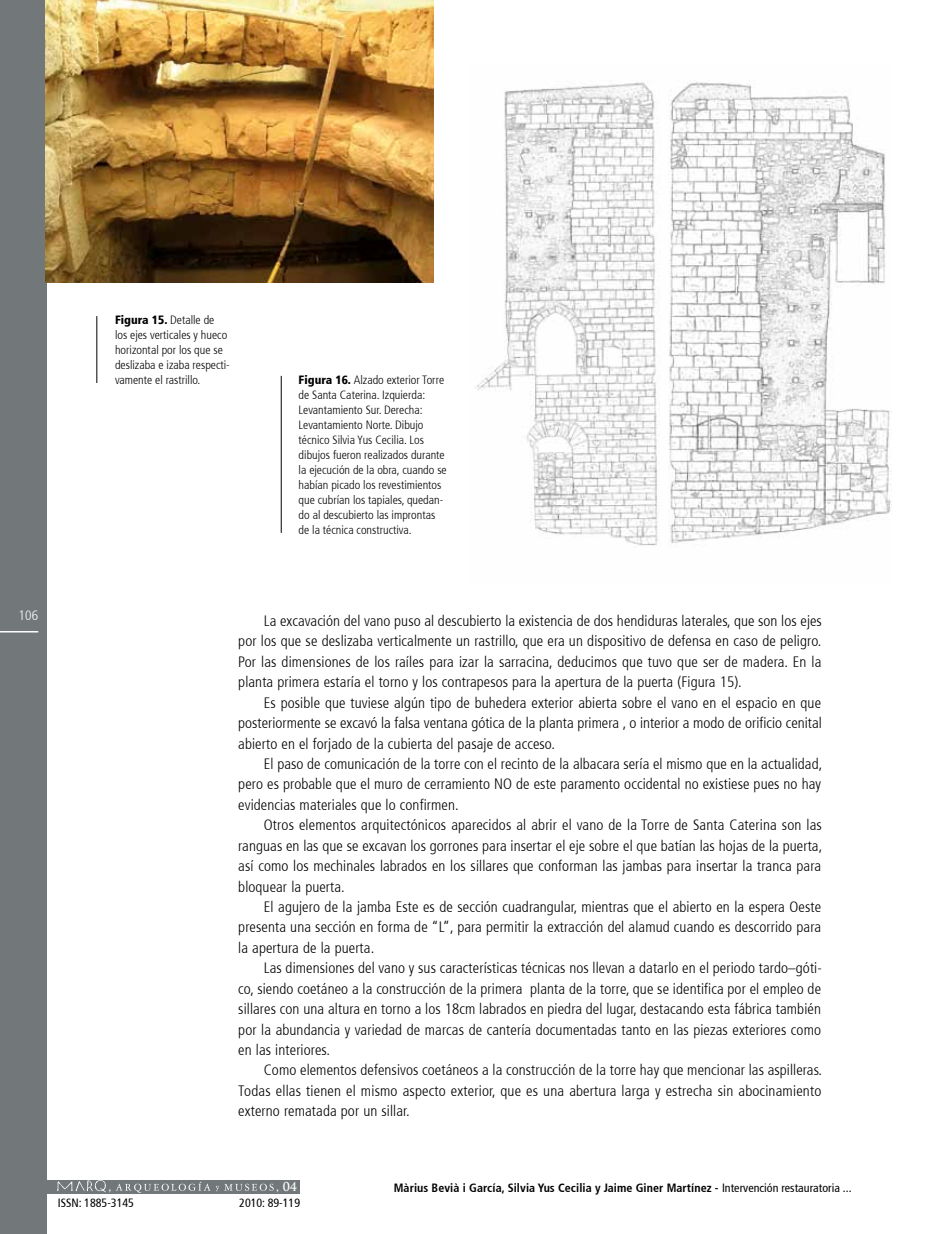
<style>
.page{position:relative;width:949px;height:1234px;background:#fff}
.page>*{position:absolute;margin:0;border:0;box-sizing:border-box;transform-origin:0 0}
.t1{font:300 condensed 15px/20.4px "Frutiger 47";letter-spacing:.005em;color:#000;text-align:justify}
.t2{font:300 condensed 13.5px "Frutiger 47";color:#fff}
.t3{font:300 condensed 12px/15px "Frutiger 47";color:#000}
.t4{font:700 condensed 12px "Frutiger 67";letter-spacing:.005em;color:#000}
.t5{font:condensed 12px "Frutiger 57";color:#000}
.t6{font:900 condensed 12px "Frutiger 77";color:#000}
.t7{font:700 12px "Trajan Pro";color:#fff}
.s1{font-family:"Frutiger 47";font-weight:300}
.s2{font-family:"Frutiger 77";font-weight:900}
.s3{font-family:"Frutiger 57";font-weight:400}
</style>
<div class="page">
<div style="left:0;top:0;width:47px;height:1233px;background:#72787a"></div>
<hr style="left:0;top:631px;width:38px;height:1px;background:#fff">
<div style="left:47px;top:1179px;width:252px;height:14px;background:#72787a"></div>
<img style="left:56px;top:1179px;width:55px;height:13px">
<svg style="left:115px;top:1181px;width:95px;height:11px"></svg>
<svg style="left:216px;top:1183px;width:57px;height:7px"></svg>
<img style="left:46px;top:0;width:387px;height:282px">
<img style="left:477px;top:82px;width:413px;height:464px">
<hr style="left:96px;top:316px;width:1px;height:67px;background:#000">
<hr style="left:281px;top:376px;width:1px;height:156px;background:#000">
<p class="t6" style="left:115px;top:312px;width:101px">Figura 15. <span class="s1">Detalle de</span></p>
<p class="t3" style="left:115px;top:327px;width:116px">los ejes verticales y hueco horizontal por los que se deslizaba e izaba respecti&shy;vamente el rastrillo.</p>
<p class="t3" style="left:298px;top:372px;width:149px"><span class="s2">Figura 16.</span> Alzado exterior Torre de Santa Caterina. Izquierda:<br>Levantamiento Sur. Derecha:<br>Levantamiento Norte. Dibujo técnico Silvia Yus Cecilia. Los dibujos fueron realizados durante la ejecución de la obra, cuando se habían picado los revestimientos que cubrían los tapiales, quedan&shy;do al descubierto las improntas de la técnica constructiva.</p>
<p class="t2" style="left:19px;top:607px;width:21px">106</p>
<p class="t1" style="left:238px;top:610px;width:585px;text-indent:26px">La excavación del vano puso al descubierto la existencia de dos hendiduras laterales, que son los ejes por los que se deslizaba verticalmente un rastrillo, que era un dispositivo de defensa en caso de peligro.<br>Por las dimensiones de los raíles para izar la sarracina, deducimos que tuvo que ser de madera. En la planta primera estaría el torno y los contrapesos para la apertura de la puerta (Figura 15).</p>
<p class="t1" style="left:238px;top:692px;width:585px;text-indent:26px">Es posible que tuviese algún tipo de buhedera exterior abierta sobre el vano en el espacio en que posteriormente se excavó la falsa ventana gótica de la planta primera , o interior a modo de orificio cenital abierto en el forjado de la cubierta del pasaje de acceso.</p>
<p class="t1" style="left:238px;top:753px;width:585px;text-indent:26px">El paso de comunicación de la torre con el recinto de la albacara sería el mismo que en la actualidad, pero es probable que el muro de cerramiento NO de este paramento occidental no existiese pues no hay evidencias materiales que lo confirmen.</p>
<p class="t1" style="left:238px;top:814px;width:585px;text-indent:26px">Otros elementos arquitectónicos aparecidos al abrir el vano de la Torre de Santa Caterina son las ranguas en las que se excavan los gorrones para insertar el eje sobre el que batían las hojas de la puerta, así como los mechinales labrados en los sillares que conforman las jambas para insertar la tranca para bloquear la puerta.</p>
<p class="t1" style="left:238px;top:896px;width:584px;text-indent:26px">El agujero de la jamba Este es de sección cuadrangular, mientras que el abierto en la espera Oeste presenta una sección en forma de “L”, para permitir la extracción del alamud cuando es descorrido para la apertura de la puerta.</p>
<p class="t1" style="left:238px;top:957px;width:585px;text-indent:26px">Las dimensiones del vano y sus características técnicas nos llevan a datarlo en el periodo tardo–góti&shy;co, siendo coetáneo a la construcción de la primera planta de la torre, que se identifica por el empleo de sillares con una altura en torno a los 18cm labrados en piedra del lugar, destacando esta fábrica también por la abundancia y variedad de marcas de cantería documentadas tanto en las piezas exteriores como en las interiores.</p>
<p class="t1" style="left:238px;top:1059px;width:585px;text-indent:26px">Como elementos defensivos coetáneos a la construcción de la torre hay que mencionar las aspilleras.<br>Todas ellas tienen el mismo aspecto exterior, que es una abertura larga y estrecha sin abocinamiento externo rematada por un sillar.</p>
<p class="t7" style="left:108px;top:1178px;width:4px">,</p>
<p class="t7" style="left:276px;top:1178px;width:23px">, 04</p>
<p class="t4" style="left:393px;top:1180px;width:459px">Màrius Bevià i García, Silvia Yus Cecilia y Jaime Giner Martínez - <span class="s3">Intervención restauratoria ...</span></p>
<p class="t5" style="left:58px;top:1195px;width:78px">ISSN: 1885-3145</p>
<p class="t5" style="left:239px;top:1195px;width:62px">2010: 89-119</p>
</div>
